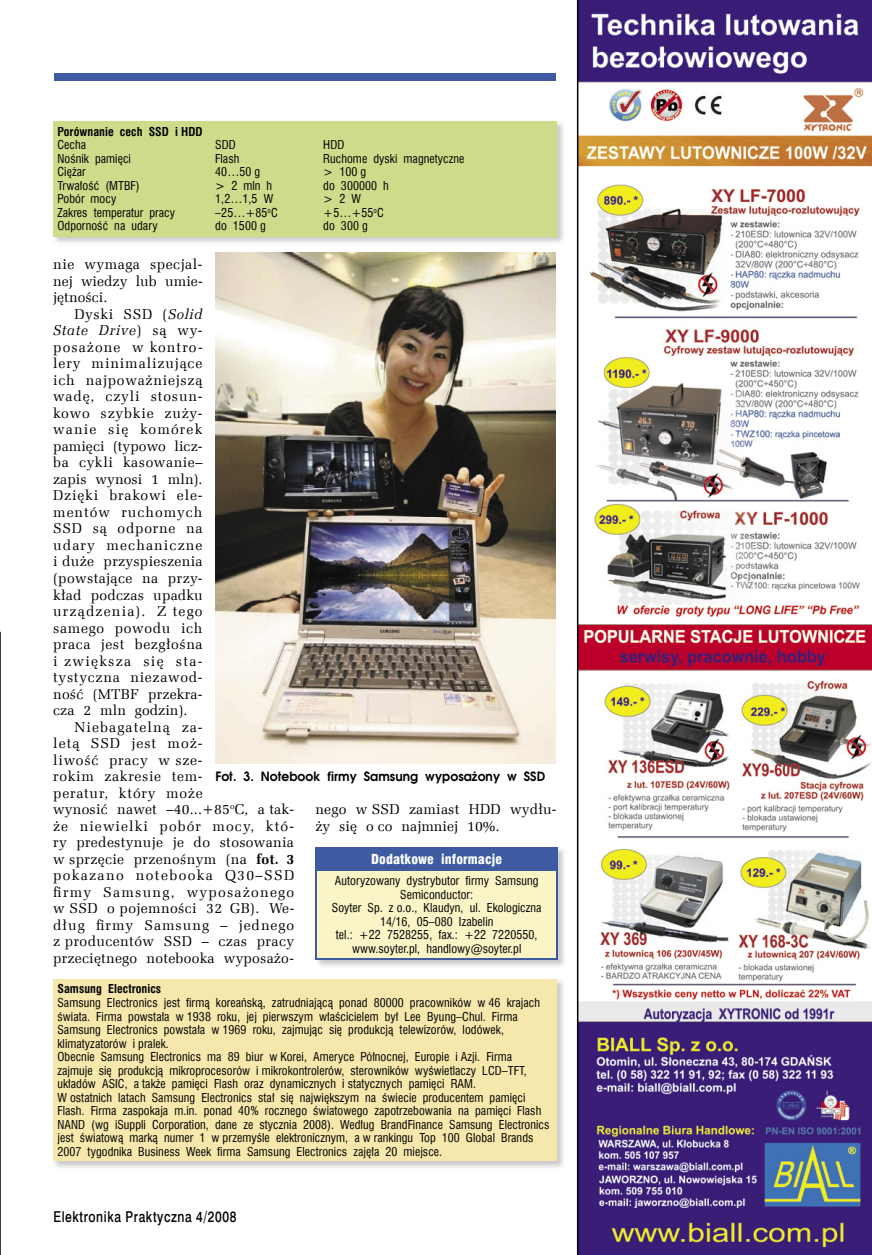
<style>
.page{position:relative;width:872px;height:1255px;background:#fff}
.page>*{position:absolute;margin:0;border:0;box-sizing:border-box;transform-origin:0 0}
.t1{font:15px "Swis 721 Md EU";letter-spacing:.05em;color:#000;scale:.8 1}
.t2{font:14.25px/16.5px "Zapf Ellipt EU";letter-spacing:.025em;color:#000;text-align:justify}
.t3{font:14.25px/16.5px "Zapf Ellipt EU";letter-spacing:.045em;color:#000}
.t4{font:13.5px "Swis 721 Blk Cn EU";letter-spacing:.005em;color:#fff}
.t5{font:700 12.75px "Avalon";letter-spacing:.005em;color:#000;scale:.96 1}
.t6{font:12px/13.5px "Swis 721 Cn EU";letter-spacing:.005em;color:#000}
.t7{font:700 12px "Swis 721 Cn EU";letter-spacing:.005em;color:#000}
.s1{font-style:italic}
.s2{font-weight:700}
</style>
<div class="page">
<div style="left:54px;top:73px;width:660px;height:8px;background:#3e5ba1"></div>
<div style="left:556px;top:43px;width:273px;height:54px;background:#fff"></div>
<img style="left:577px;top:0;width:295px;height:1254px">
<img style="left:53px;top:121px;width:511px;height:122px">
<div style="left:53px;top:121px;width:503px;height:115px;background:#cddc8a"></div>
<img style="left:53px;top:979px;width:511px;height:189px">
<div style="left:53px;top:979px;width:503px;height:181px;background:#f6e8ac"></div>
<img style="left:315px;top:849px;width:250px;height:118px">
<div style="left:316px;top:847px;width:241px;height:23px;background:#3e5ba1"></div>
<div style="left:316px;top:870px;width:241px;height:88px;background:#faf4c6"></div>
<hr style="left:315px;top:847px;width:243px;height:1px;background:#3e5ba1">
<hr style="left:315px;top:848px;width:2px;height:21px;background:#3e5ba1">
<hr style="left:556px;top:848px;width:2px;height:21px;background:#3e5ba1">
<hr style="left:315px;top:869px;width:243px;height:1px;background:#3e5ba1">
<hr style="left:315px;top:870px;width:2px;height:87px;background:#3e5ba1">
<hr style="left:556px;top:870px;width:2px;height:87px;background:#3e5ba1">
<hr style="left:315px;top:957px;width:243px;height:2px;background:#3e5ba1">
<img style="left:215px;top:253px;width:340px;height:510px">
<svg style="left:0;top:631px;width:1px;height:623px"></svg>
<p class="t7" style="left:57px;top:124px;width:147px">Porównanie cech SSD i HDD</p>
<p class="t6" style="left:57px;top:138px;width:30px">Cecha</p>
<p class="t6" style="left:215px;top:138px;width:22px">SDD</p>
<p class="t6" style="left:323px;top:138px;width:23px">HDD</p>
<p class="t6" style="left:57px;top:152px;width:75px">Nośnik pamięci</p>
<p class="t6" style="left:215px;top:152px;width:26px">Flash</p>
<p class="t6" style="left:323px;top:152px;width:143px">Ruchome dyski magnetyczne</p>
<p class="t6" style="left:57px;top:165px;width:30px">Ciężar</p>
<p class="t6" style="left:215px;top:165px;width:46px">40…50 g</p>
<p class="t6" style="left:323px;top:165px;width:44px">&gt; 100 g</p>
<p class="t6" style="left:57px;top:179px;width:84px">Trwałość (MTBF)</p>
<p class="t6" style="left:215px;top:179px;width:58px">&gt; 2 mln h</p>
<p class="t6" style="left:323px;top:179px;width:67px">do 300000 h</p>
<p class="t6" style="left:57px;top:192px;width:60px">Pobór mocy</p>
<p class="t6" style="left:215px;top:192px;width:59px">1,2…1,5 W</p>
<p class="t6" style="left:323px;top:192px;width:39px">&gt; 2 W</p>
<p class="t6" style="left:57px;top:206px;width:119px">Zakres temperatur pracy</p>
<p class="t6" style="left:215px;top:206px;width:64px">–25…+85<sup>o</sup>C</p>
<p class="t6" style="left:323px;top:206px;width:62px">+5…+55<sup>o</sup>C</p>
<p class="t6" style="left:57px;top:219px;width:102px">Odporność na udary</p>
<p class="t6" style="left:215px;top:219px;width:52px">do 1500 g</p>
<p class="t6" style="left:323px;top:219px;width:46px">do 300 g</p>
<p class="t2" style="left:53px;top:256px;width:151px">nie wymaga specjal&shy;nej wiedzy lub umie&shy;jętności.</p>
<p class="t2" style="left:53px;top:306px;width:151px;text-indent:21px">Dyski SSD (<span class="s1">Solid State Drive</span>) są wy&shy;posażone w kontro&shy;lery minimalizujące ich najpoważniejszą wadę, czyli stosun&shy;kowo szybkie zuży&shy;wanie się komórek pamięci (typowo licz&shy;ba cykli kasowanie– zapis wynosi 1 mln).<br>Dzięki brakowi ele&shy;mentów ruchomych SSD są odporne na udary mechaniczne i duże przyspieszenia (powstające na przy&shy;kład podczas upadku urządzenia). Z tego samego powodu ich praca jest bezgłośna i zwiększa się sta&shy;tystyczna niezawod&shy;ność (MTBF przekra&shy;cza 2 mln godzin).</p>
<p class="t3" style="left:53px;top:718px;width:243px;text-indent:21px">Niebagatelną za-<br>letą SSD jest moż-<br>liwość pracy w sze-<br>rokim zakresie tem-<br>peratur, który może<br>wynosić nawet –40...+85<sup>o</sup>C, a tak&shy;że niewielki pobór mocy, któ&shy;ry predestynuje je do stosowania w sprzęcie przenośnym (na <span class="s2">fot. 3 </span>pokazano notebooka Q30–SSD firmy Samsung, wyposażonego w SSD o pojemności 32 GB). We&shy;dług firmy Samsung – jednego z producentów SSD – czas pracy przeciętnego notebooka wyposażo-</p>
<p class="t5" style="left:215px;top:768px;width:345px">Fot. 3. Notebook firmy Samsung wyposażony w SSD</p>
<p class="t2" style="left:315px;top:801px;width:243px">nego w SSD zamiast HDD wydłu&shy;ży się o co najmniej 10%.</p>
<p class="t4" style="left:371px;top:850px;width:132px">Dodatkowe informacje</p>
<p class="t6" style="left:332px;top:873px;width:211px;text-align:center">Autoryzowany dystrybutor firmy Samsung Semiconductor:<br>Soyter Sp. z o.o., Klaudyn, ul. Ekologiczna 14/16, 05–080 Izabelin<br>tel.: +22 7528255, fax.: +22 7220550, www.soyter.pl, handlowy@soyter.pl</p>
<p class="t7" style="left:57px;top:981px;width:105px">Samsung Electronics</p>
<p class="t6" style="left:57px;top:995px;width:493px">Samsung Electronics jest firmą koreańską, zatrudniającą ponad 80000 pracowników w 46 krajach świata. Firma powstała w 1938 roku, jej pierwszym właścicielem był Lee Byung–Chul. Firma Samsung Electronics powstała w 1969 roku, zajmując się produkcją telewizorów, lodówek, klimatyzatorów i pralek.<br>Obecnie Samsung Electronics ma 89 biur w Korei, Ameryce Północnej, Europie i Azji. Firma zajmuje się produkcją mikroprocesorów i mikrokontrolerów, sterowników wyświetlaczy LCD–TFT, układów ASIC, a także pamięci Flash oraz dynamicznych i statycznych pamięci RAM.<br>W ostatnich latach Samsung Electronics stał się największym na świecie producentem pamięci Flash. Firma zaspokaja m.in. ponad 40% rocznego światowego zapotrzebowania na pamięci Flash NAND (wg iSuppli Corporation, dane ze stycznia 2008). Według BrandFinance Samsung Electronics jest światową marką numer 1 w przemyśle elektronicznym, a w rankingu Top 100 Global Brands 2007 tygodnika Business Week firma Samsung Electronics zajęła 20 miejsce.</p>
<p class="t1" style="left:53px;top:1207px;width:230px">Elektronika Praktyczna 4/2008</p>
</div>
